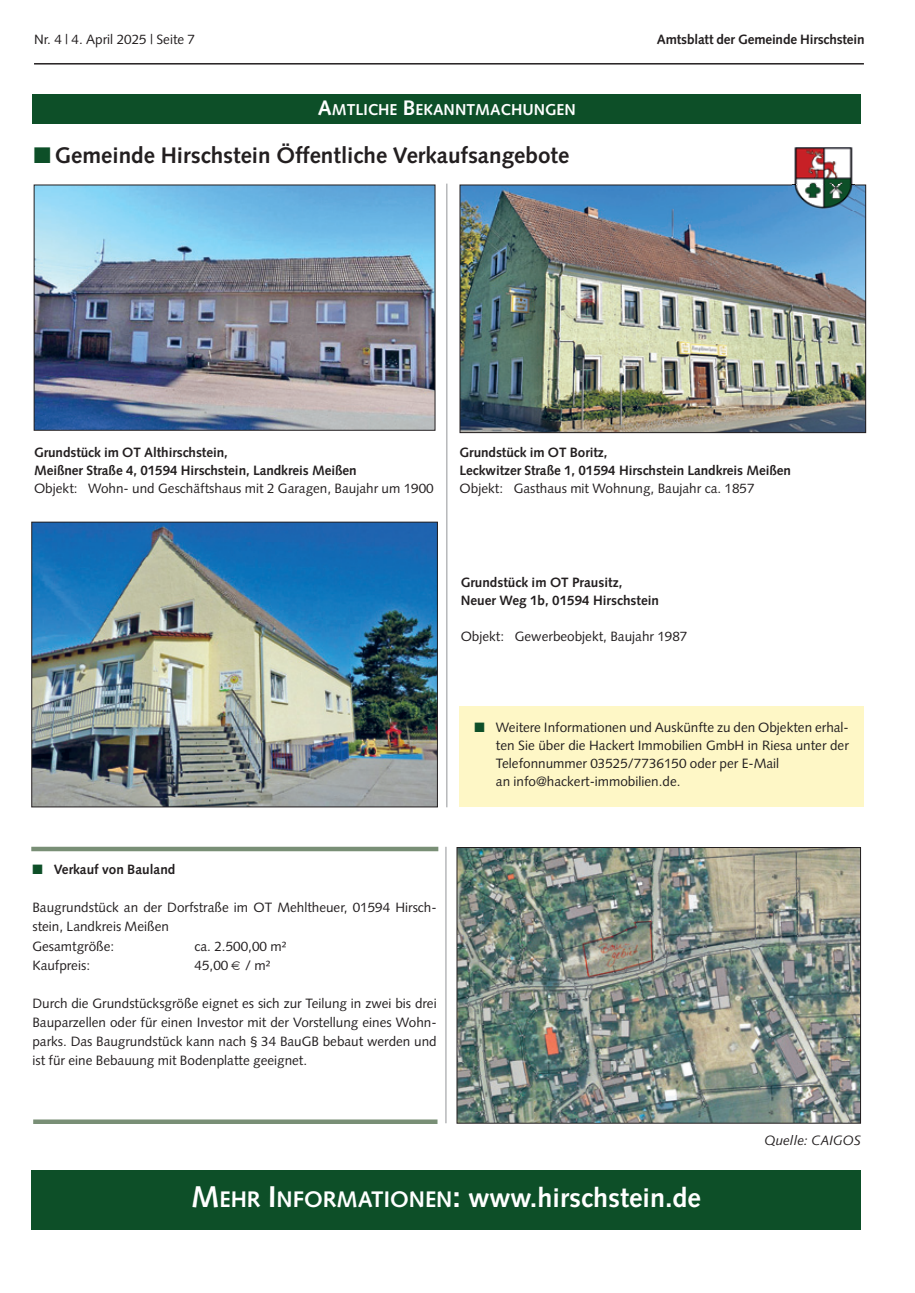
<style>
.page{position:relative;width:915px;height:1293px;background:#fff}
.page>*{position:absolute;margin:0;border:0;box-sizing:border-box;transform-origin:0 0}
.t1{font:700 27px "Syntax";color:#fff}
.t2{font:700 22.5px "Syntax";color:#231f20}
.t3{font:700 15.75px "Syntax";color:#fff}
.t4{font:13.5px/19.2px "Syntax";color:#231f20}
.t5{font:700 13.5px/18px "Syntax";letter-spacing:-.005em;color:#231f20}
.t6{font:italic 13.5px "Syntax";color:#231f20}
.s1{font-size:21px}
.s2{color:#0d4f28}
.s3{font-size:30px}
.s4{font-size:22.5px}
</style>
<div class="page">
<hr style="left:34px;top:63px;width:829px;height:2px;background:#231f20">
<div style="left:32px;top:95px;width:828px;height:29px;background:#0d4f28"></div>
<img style="left:36px;top:187px;width:397px;height:242px">
<div style="left:34px;top:185px;width:401px;height:246px;border:1px solid #231f20"></div>
<img style="left:461px;top:187px;width:402px;height:244px">
<div style="left:459px;top:185px;width:406px;height:248px;border:1px solid #231f20"></div>
<img style="left:33px;top:524px;width:402px;height:281px">
<div style="left:31px;top:522px;width:406px;height:285px;border:1px solid #231f20"></div>
<img style="left:792px;top:147px;width:62px;height:64px">
<div style="left:459px;top:706px;width:404px;height:101px;background:#fef7c6"></div>
<img style="left:458px;top:849px;width:400px;height:272px">
<div style="left:456px;top:847px;width:404px;height:276px;border:1px solid #231f20"></div>
<hr style="left:445px;top:847px;width:1px;height:276px;background:#939598">
<div style="left:31px;top:846px;width:407px;height:5px;background:#798f76"></div>
<div style="left:33px;top:1119px;width:404px;height:5px;background:#798f76"></div>
<div style="left:31px;top:1170px;width:829px;height:59px;background:#0d4f28"></div>
<hr style="left:446px;top:184px;width:1px;height:623px;background:#939598">
<p class="t4" style="left:34px;top:31px;width:162px">Nr. 4 | 4. April 2025 | Seite 7</p>
<p class="t5" style="left:656px;top:32px;width:209px">Amtsblatt der Gemeinde Hirschstein</p>
<p class="t3" style="left:318px;top:103px;width:259px"><span class="s1">A</span>MTLICHE <span class="s1">B</span>EKANNTMACHUNGEN</p>
<h2 class="t2" style="left:34px;top:146px;width:537px"><span class="s2">■</span> Gemeinde Hirschstein Öffentliche Verkaufsangebote</h2>
<p class="t5" style="left:34px;top:444px;width:324px">Grundstück im OT Althirschstein,<br>Meißner Straße 4, 01594 Hirschstein, Landkreis Meißen</p>
<p class="t4" style="left:34px;top:480px;width:401px">Objekt: Wohn- und Geschäftshaus mit 2 Garagen, Baujahr um 1900</p>
<p class="t5" style="left:459px;top:444px;width:333px">Grundstück im OT Boritz,<br>Leckwitzer Straße 1, 01594 Hirschstein Landkreis Meißen</p>
<p class="t4" style="left:459px;top:480px;width:296px">Objekt: Gasthaus mit Wohnung, Baujahr ca. 1857</p>
<p class="t5" style="left:460px;top:574px;width:200px">Grundstück im OT Prausitz,<br>Neuer Weg 1b, 01594 Hirschstein</p>
<p class="t4" style="left:460px;top:628px;width:228px">Objekt: Gewerbeobjekt, Baujahr 1987</p>
<p class="t4" style="left:495px;top:719px;width:354px;line-height:18px;text-indent:-21px"><span class="s2">■</span> Weitere Informationen und Auskünfte zu den Objekten erhal&shy;ten Sie über die Hackert Immobilien GmbH in Riesa unter der Telefonnummer 03525/7736150 oder per E-Mail<br>an info@hackert-immobilien.de.</p>
<p class="t5" style="left:32px;top:861px;width:144px"><span class="s2">■</span> Verkauf von Bauland</p>
<p class="t4" style="left:32px;top:899px;width:405px">Baugrundstück an der Dorfstraße im OT Mehltheuer, 01594 Hirsch&shy;stein, Landkreis Meißen<br>Gesamtgröße:</p>
<p class="t4" style="left:194px;top:937px;width:93px">ca. 2.500,00 m²</p>
<p class="t4" style="left:32px;top:956px;width:59px">Kaufpreis:</p>
<p class="t4" style="left:194px;top:956px;width:78px">45,00 / m²</p>
<p class="t4" style="left:32px;top:995px;width:405px;text-align:justify">Durch die Grundstücksgröße eignet es sich zur Teilung in zwei bis drei Bauparzellen oder für einen Investor mit der Vorstellung eines Wohn&shy;parks. Das Baugrundstück kann nach § 34 BauGB bebaut werden und ist für eine Bebauung mit Bodenplatte geeignet.</p>
<p class="t6" style="left:764px;top:1135px;width:98px">Quelle: CAIGOS</p>
<h1 class="t1" style="left:191px;top:1187px;width:511px"><span class="s3">M</span><span class="s4">EHR</span> <span class="s3">I</span><span class="s4">NFORMATIONEN</span><span class="s3">:</span> www.hirschstein.de</h1>
</div>
